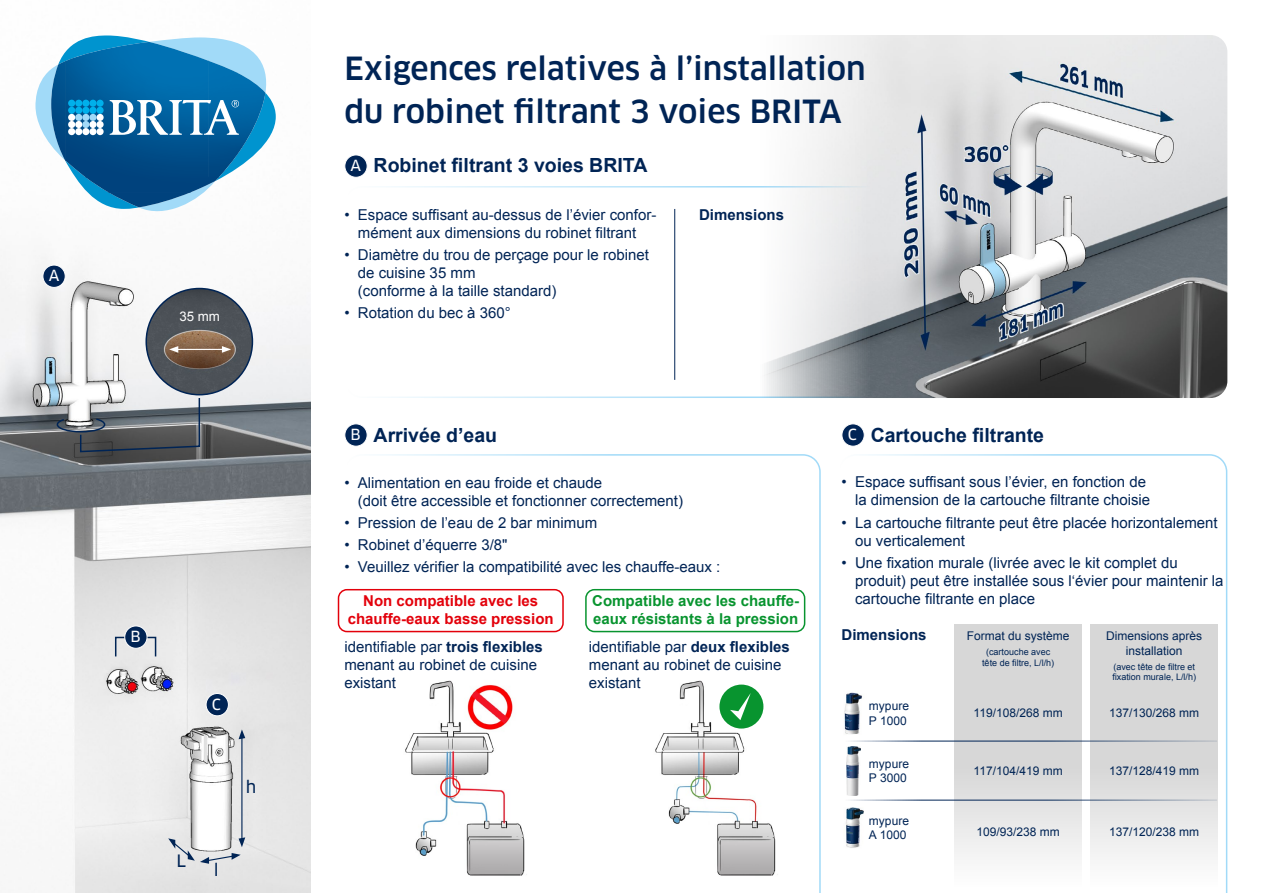
<style>
.page{position:relative;width:1263px;height:893px;background:#fff}
.page>*{position:absolute;margin:0;border:0;box-sizing:border-box;transform-origin:0 0}
.t1{font:500 31.2px/43.5px "Clan Pro";color:#002455}
.t2{font:700 19.5px "Arial";color:#002455}
.t3{font:16.65px "Clan Pro News";color:#002455}
.t4{font:15px/18px "Arial";color:#002455}
.t5{font:700 15px/18px "Arial";color:#08942f}
.t6{font:700 15px/18px "Arial";color:#e3000b;text-align:center}
.t7{font:700 15px "Arial";color:#002455}
.t8{font:15px "Clan Pro News";color:#fff}
.t9{font:13.35px "Arial";color:#fff}
.t10{font:12px/14.4px "Arial";color:#002455}
.t11{font:9px/10.8px "Arial";color:#002455;text-align:center}
.s1{font-family:"Clan Pro News";font-weight:400;font-size:15px;color:#fff}
.s2{font-weight:700}
</style>
<div class="page">
<div style="left:344px;top:186px;width:693px;height:212px;border:2px solid #a1daf8;border-radius:17px"></div>
<img style="left:0;top:257px;width:310px;height:636px">
<div style="left:43px;top:265px;width:22px;height:22px;background:#002455;border-radius:50%"></div>
<div style="left:43px;top:265px;width:23px;height:23px;border:1px solid #fff;border-radius:50%"></div>
<div style="left:206px;top:693px;width:22px;height:23px;background:#002455;border-radius:50%"></div>
<div style="left:206px;top:693px;width:23px;height:23px;border:1px solid #fff;border-radius:50%"></div>
<div style="left:345px;top:155px;width:22px;height:22px;background:#002455;border-radius:50%"></div>
<div style="left:344px;top:155px;width:23px;height:23px;border:1px solid #fff;border-radius:50%"></div>
<svg style="left:345px;top:454px;width:476px;height:439px"></svg>
<svg style="left:846px;top:454px;width:381px;height:439px"></svg>
<div style="left:1090px;top:624px;width:128px;height:269px;background:linear-gradient(to bottom,#ccc,#f4f4f4)"></div>
<div style="left:954px;top:624px;width:128px;height:269px;background:linear-gradient(to bottom,#ccc,#f4f4f4)"></div>
<hr style="left:674px;top:209px;width:1px;height:171px;background:#002455">
<div style="left:345px;top:424px;width:22px;height:22px;background:#002455;border-radius:50%"></div>
<div style="left:344px;top:423px;width:23px;height:24px;border:1px solid #fff;border-radius:50%"></div>
<div style="left:842px;top:424px;width:22px;height:22px;background:#002455;border-radius:50%"></div>
<div style="left:841px;top:423px;width:24px;height:24px;border:1px solid #fff;border-radius:50%"></div>
<hr style="left:841px;top:800px;width:376px;height:1px;background:#002455">
<hr style="left:841px;top:741px;width:376px;height:1px;background:#002455">
<div style="left:115px;top:637px;width:41px;height:20px;border:2px solid #002455"></div>
<div style="left:125px;top:626px;width:22px;height:22px;background:#002455;border-radius:50%"></div>
<div style="left:124px;top:626px;width:23px;height:23px;border:1px solid #fff;border-radius:50%"></div>
<img style="left:846px;top:803px;width:18px;height:49px">
<img style="left:844px;top:690px;width:22px;height:47px">
<img style="left:146px;top:288px;width:106px;height:107px;border-radius:53px">
<div style="left:145px;top:288px;width:108px;height:107px;border:2px solid #002455;border-radius:50%"></div>
<hr style="left:176px;top:349px;width:48px;height:1px;background:#fff">
<svg style="left:169px;top:346px;width:9px;height:7px"></svg>
<svg style="left:222px;top:346px;width:9px;height:7px"></svg>
<img style="left:754px;top:35px;width:473px;height:363px">
<svg style="left:56px;top:396px;width:145px;height:57px;background:#7c8084"></svg>
<hr style="left:241px;top:736px;width:1px;height:104px;background:#002455">
<svg style="left:239px;top:729px;width:6px;height:10px"></svg>
<svg style="left:168px;top:834px;width:77px;height:31px"></svg>
<svg style="left:35px;top:35px;width:241px;height:177px"></svg>
<img style="left:397px;top:657px;width:143px;height:236px">
<img style="left:648px;top:657px;width:143px;height:236px">
<div style="left:338px;top:589px;width:226px;height:43px;border:2px solid #e3000b;border-radius:9px"></div>
<div style="left:585px;top:589px;width:220px;height:43px;border:2px solid #08942f;border-radius:9px"></div>
<div style="left:719px;top:685px;width:44px;height:44px;background:#08942f;border-radius:50%"></div>
<svg style="left:730px;top:693px;width:21px;height:27px"></svg>
<p class="t8" style="left:49px;top:267px;width:12px">A</p>
<h1 class="t1" style="left:344px;top:47px;width:523px">Exigences relatives à l’installation du robinet filtrant 3 voies BRITA</h1>
<p class="t8" style="left:351px;top:157px;width:12px">A</p>
<h2 class="t2" style="left:374px;top:152px;width:275px">Robinet filtrant 3 voies BRITA</h2>
<p class="t4" style="left:344px;top:206px;width:313px;text-align:center">• Espace suffisant au-dessus de l’évier confor&shy;mément aux dimensions du robinet filtrant</p>
<p class="t4" style="left:358px;top:246px;width:292px;text-indent:-14px">• Diamètre du trou de perçage pour le robinet de cuisine 35 mm<br>(conforme à la taille standard)</p>
<p class="t9" style="left:179px;top:308px;width:42px">35 mm</p>
<p class="t4" style="left:344px;top:304px;width:168px">• Rotation du bec à 360°</p>
<p class="t7" style="left:699px;top:205px;width:87px">Dimensions</p>
<p class="t8" style="left:131px;top:628px;width:12px">B</p>
<p class="t8" style="left:212px;top:695px;width:11px">C</p>
<p class="t3" style="left:177px;top:851px;width:11px">L</p>
<p class="t3" style="left:214px;top:860px;width:6px">l</p>
<p class="t3" style="left:246px;top:777px;width:12px">h</p>
<h2 class="t2" style="left:351px;top:422px;width:148px"><span class="s1">B</span> Arrivée d’eau</h2>
<h2 class="t2" style="left:848px;top:422px;width:198px"><span class="s1">C</span> Cartouche filtrante</h2>
<p class="t4" style="left:358px;top:473px;width:327px;text-indent:-14px">• Alimentation en eau froide et chaude<br>(doit être accessible et fonctionner correctement)</p>
<p class="t4" style="left:344px;top:514px;width:254px">• Pression de l’eau de 2 bar minimum</p>
<p class="t4" style="left:344px;top:536px;width:165px">• Robinet d’équerre 3/8"</p>
<p class="t4" style="left:344px;top:558px;width:377px">• Veuillez vérifier la compatibilité avec les chauffe-eaux :</p>
<p class="t6" style="left:348px;top:592px;width:207px">Non compatible avec les chauffe-eaux basse pression</p>
<p class="t5" style="left:592px;top:592px;width:208px">Compatible avec les chauffe&shy;eaux résistants à la pression</p>
<p class="t4" style="left:344px;top:638px;width:200px">identifiable par <span class="s2">trois flexibles </span>menant au robinet de cuisine existant</p>
<p class="t4" style="left:589px;top:638px;width:202px">identifiable par <span class="s2">deux flexibles </span>menant au robinet de cuisine existant</p>
<p class="t4" style="left:841px;top:473px;width:310px;text-align:right">• Espace suffisant sous l’évier, en fonction de la dimension de la cartouche filtrante choisie</p>
<p class="t4" style="left:855px;top:514px;width:364px;text-indent:-14px">• La cartouche filtrante peut être placée horizontalement ou verticalement</p>
<p class="t4" style="left:855px;top:554px;width:370px;text-indent:-14px">• Une fixation murale (livrée avec le kit complet du produit) peut être installée sous l‘évier pour maintenir la cartouche filtrante en place</p>
<p class="t10" style="left:967px;top:629px;width:104px">Format du système</p>
<p class="t11" style="left:982px;top:647px;width:74px">(cartouche avec tête de filtre, L/l/h)</p>
<p class="t7" style="left:841px;top:625px;width:87px">Dimensions</p>
<p class="t10" style="left:1106px;top:629px;width:98px;text-align:center">Dimensions après installation</p>
<p class="t11" style="left:1112px;top:661px;width:85px;text-align:left">(avec tête de filtre et fixation murale, L/l/h)</p>
<p class="t10" style="left:869px;top:699px;width:42px">mypure<br>P 1000</p>
<p class="t10" style="left:869px;top:756px;width:42px">mypure<br>P 3000</p>
<p class="t10" style="left:869px;top:814px;width:42px">mypure<br>A 1000</p>
<p class="t10" style="left:973px;top:706px;width:91px">119/108/268 mm</p>
<p class="t10" style="left:1109px;top:706px;width:92px">137/130/268 mm</p>
<p class="t10" style="left:973px;top:764px;width:91px">117/104/419 mm</p>
<p class="t10" style="left:1109px;top:764px;width:92px">137/128/419 mm</p>
<p class="t10" style="left:976px;top:824px;width:85px">109/93/238 mm</p>
<p class="t10" style="left:1109px;top:824px;width:92px">137/120/238 mm</p>
</div>
